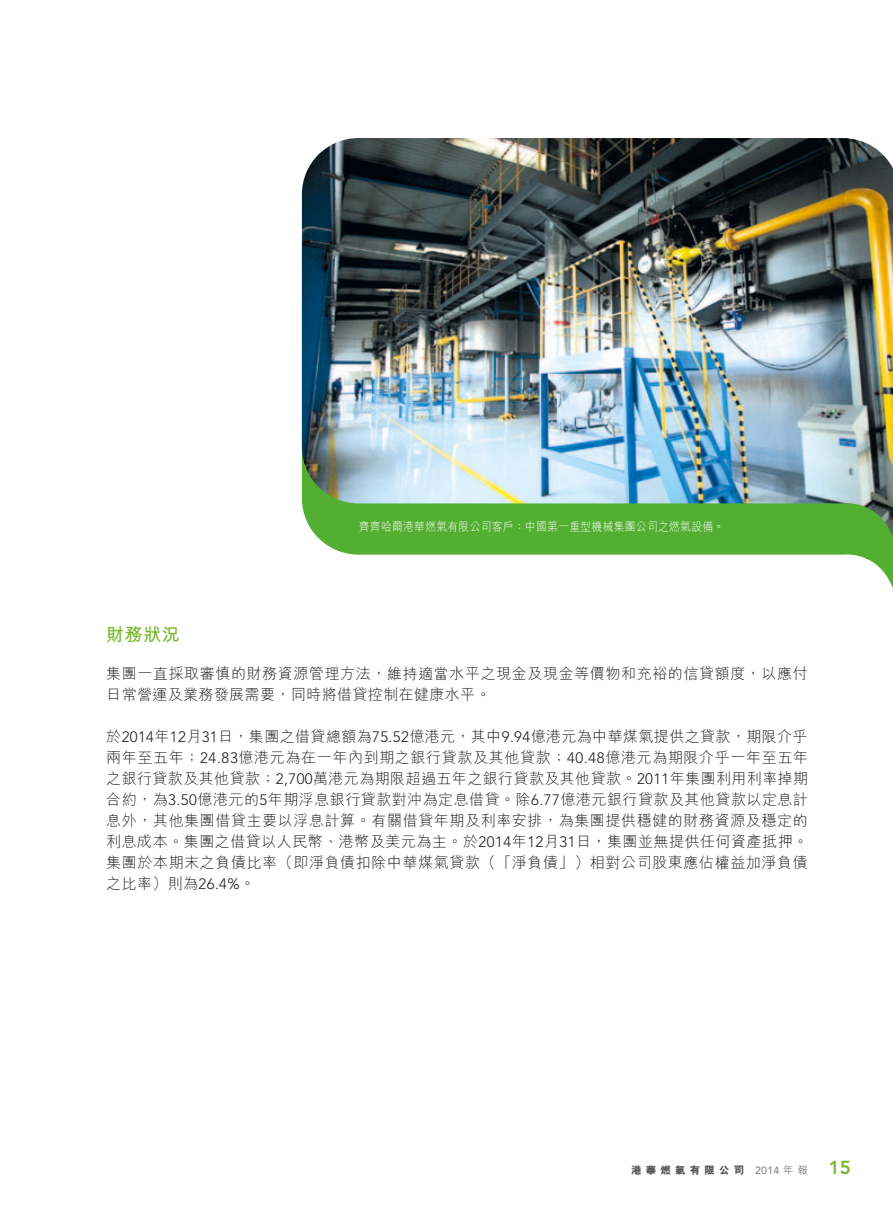
<style>
.page{position:relative;width:893px;height:1212px;background:#fff}
.page>*{position:absolute;margin:0;border:0;box-sizing:border-box;transform-origin:0 0}
.t1{font:18px "M Hei HK Bold E Ten B5 H";color:#76b82a}
.t2{font:15px/21px "M Hei HK Light E Ten B5 H";letter-spacing:.04em;color:#1d1d1b}
.t3{font:12px "M Hei HK Light E Ten B5 H";letter-spacing:.025em;color:#fff;scale:.9 1}
.t4{font:10.5px "M Hei HK Xbold E Ten B5 H";letter-spacing:.4em;color:#575756}
.s1{font-family:"Avenir LT Std";font-weight:300}
.s2{font-family:"Avenir LT Std";font-weight:500;color:#878787}
.s3{font-family:"M Hei HK Medium E Ten B5 H";color:#878787}
.s4{font-family:"Avenir LT Std";font-weight:800;font-size:18.75px;color:#76b82a}
</style>
<div class="page">
<svg style="left:317px;top:537px;width:576px;height:52px"></svg>
<img style="left:302px;top:138px;width:591px;height:399px">
<p class="t3" style="left:359px;top:522px;width:407px">齊齊哈爾港華燃氣有限公司客戶：中國第一重型機械集團公司之燃氣設備。</p>
<p class="t1" style="left:106px;top:628px;width:75px">財務狀況</p>
<p class="t2" style="left:106px;top:665px;width:703px">集團一直採取審慎的財務資源管理方法，維持適當水平之現金及現金等價物和充裕的信貸額度，以應付日常營運及業務發展需要，同時將借貸控制在健康水平。</p>
<p class="t2" style="left:106px;top:728px;width:703px;text-align:justify">於<span class="s1">2014</span>年<span class="s1">12</span>月<span class="s1">31</span>日，集團之借貸總額為<span class="s1">75.52</span>億港元，其中<span class="s1">9.94</span>億港元為中華煤氣提供之貸款，期限介乎兩年至五年；<span class="s1">24.83</span>億港元為在一年內到期之銀行貸款及其他貸款；<span class="s1">40.48</span>億港元為期限介乎一年至五年之銀行貸款及其他貸款；<span class="s1">2,700</span>萬港元為期限超過五年之銀行貸款及其他貸款。<span class="s1">2011</span>年集團利用利率掉期合約，為<span class="s1">3.50</span>億港元的<span class="s1">5</span>年期浮息銀行貸款對沖為定息借貸。除<span class="s1">6.77</span>億港元銀行貸款及其他貸款以定息計息外，其他集團借貸主要以浮息計算。有關借貸年期及利率安排，為集團提供穩健的財務資源及穩定的利息成本。集團之借貸以人民幣、港幣及美元為主。於<span class="s1">2014</span>年<span class="s1">12</span>月<span class="s1">31</span>日，集團並無提供任何資產抵押。集團於本期末之負債比率（即淨負債扣除中華煤氣貸款（「淨負債」）相對公司股東應佔權益加淨負債之比率）則為<span class="s1">26.4%</span>。</p>
<p class="t4" style="left:631px;top:1166px;width:221px">港華燃氣有限公司 <span class="s2">2014</span> <span class="s3">年報</span> <span class="s4">15</span></p>
</div>
